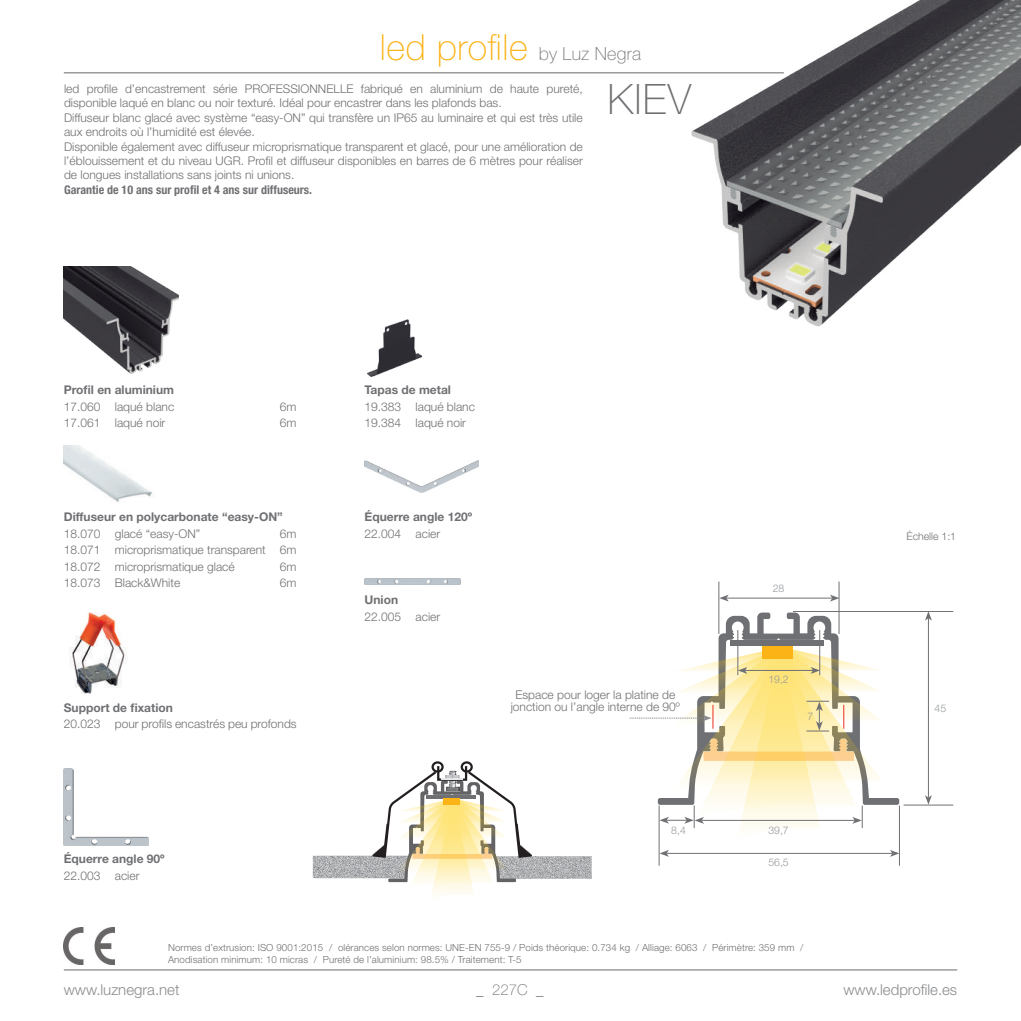
<style>
.page{position:relative;width:1021px;height:1021px;background:#fff}
.page>*{position:absolute;margin:0;border:0;box-sizing:border-box;transform-origin:0 0}
.t1{font:100 42px "Helvetica Neue LT Std";color:#6f7073}
.t2{font:100 36px "Helvetica Neue LT Std";letter-spacing:.015em;color:#fbb316}
.t3{font:300 15px "Helvetica Neue LT Std";color:#8a8c8f}
.t4{font:100 15px "Helvetica Neue LT Std";color:#6f7073}
.t5{font:300 15px "Helvetica Neue LT Std";color:#6f7073}
.t6{font:300 12px/14.4px "Helvetica Neue LT Std";color:#6f7073}
.t7{font:700 12px "Helvetica Neue LT Std";color:#6f7073}
.t8{font:700 condensed 12px "Helvetica Neue LT Std";color:#6f7073}
.t9{font:300 10.5px "Helvetica Neue LT Std";color:#989a9d}
.t10{font:300 10.5px "Helvetica Neue LT Std";color:#6f7073}
.t11{font:300 9.75px/11.7px "Helvetica Neue LT Std";letter-spacing:.01em;color:#6f7073}
.s1{font-size:18px;color:#6f7073}
</style>
<div class="page">
<hr style="left:64px;top:969px;width:893px;height:1px;background:#6f7073">
<img style="left:64px;top:927px;width:51px;height:37px">
<img style="left:64px;top:267px;width:115px;height:107px">
<img style="left:367px;top:319px;width:54px;height:57px">
<img style="left:64px;top:446px;width:89px;height:56px">
<img style="left:691px;top:0;width:329px;height:327px">
<hr style="left:64px;top:72px;width:719px;height:1px;background:#6f7073">
<img style="left:69px;top:612px;width:58px;height:82px">
<img style="left:364px;top:461px;width:114px;height:31px">
<img style="left:364px;top:578px;width:96px;height:7px">
<img style="left:64px;top:768px;width:85px;height:77px">
<svg style="left:718px;top:612px;width:181px;height:192px"></svg>
<div style="left:730px;top:640px;width:93px;height:6px;background:#6f7073"></div>
<hr style="left:793px;top:611px;width:160px;height:1px;background:#6f7073">
<hr style="left:928px;top:618px;width:1px;height:179px;background:#6f7073">
<svg style="left:925px;top:612px;width:6px;height:8px"></svg>
<svg style="left:925px;top:795px;width:6px;height:9px"></svg>
<hr style="left:726px;top:597px;width:106px;height:1px;background:#6f7073">
<svg style="left:830px;top:594px;width:8px;height:7px"></svg>
<svg style="left:719px;top:594px;width:9px;height:7px"></svg>
<hr style="left:666px;top:853px;width:226px;height:1px;background:#6f7073">
<svg style="left:890px;top:850px;width:9px;height:6px"></svg>
<svg style="left:659px;top:849px;width:10px;height:7px"></svg>
<hr style="left:903px;top:804px;width:50px;height:1px;background:#6f7073">
<hr style="left:718px;top:581px;width:1px;height:53px;background:#6f7073">
<hr style="left:737px;top:630px;width:1px;height:45px;background:#6f7073">
<hr style="left:658px;top:805px;width:1px;height:60px;background:#6f7073">
<hr style="left:899px;top:805px;width:1px;height:60px;background:#6f7073">
<hr style="left:819px;top:630px;width:1px;height:45px;background:#6f7073">
<hr style="left:838px;top:581px;width:1px;height:53px;background:#6f7073">
<svg style="left:629px;top:646px;width:253px;height:194px"></svg>
<img style="left:313px;top:855px;width:59px;height:23px">
<img style="left:532px;top:856px;width:59px;height:22px">
<svg style="left:372px;top:761px;width:160px;height:133px"></svg>
<h2 class="t2" style="left:380px;top:27px;width:262px">led profile <span class="s1">by Luz Negra</span></h2>
<p class="t6" style="left:64px;top:81px;width:520px">led profile d’encastrement série PROFESSIONNELLE fabriqué en aluminium de haute pureté, disponible laqué en blanc ou noir texturé. Idéal pour encastrer dans les plafonds bas.<br>Diffuseur blanc glacé avec système “easy-ON” qui transfère un IP65 au luminaire et qui est très utile aux endroits où l’humidité est élevée.<br>Disponible également avec diffuseur microprismatique transparent et glacé, pour une amélioration de l’éblouissement et du niveau UGR. Profil et diffuseur disponibles en barres de 6 mètres pour réaliser de longues installations sans joints ni unions.</p>
<p class="t8" style="left:64px;top:182px;width:249px">Garantie de 10 ans sur profil et 4 ans sur diffuseurs.</p>
<h1 class="t1" style="left:607px;top:75px;width:85px">KIEV</h1>
<p class="t7" style="left:64px;top:382px;width:112px">Profil en aluminium</p>
<p class="t6" style="left:64px;top:399px;width:112px">17.060 laqué blanc</p>
<p class="t6" style="left:280px;top:399px;width:18px">6m</p>
<p class="t6" style="left:64px;top:415px;width:103px">17.061 laqué noir</p>
<p class="t6" style="left:280px;top:415px;width:18px">6m</p>
<p class="t7" style="left:64px;top:509px;width:220px">Diffuseur en polycarbonate “easy-ON”</p>
<p class="t6" style="left:64px;top:526px;width:138px">18.070 glacé “easy-ON”</p>
<p class="t6" style="left:64px;top:525px;width:234px;line-height:16.5px;text-align:justify;text-indent:216px">6m 18.071 microprismatique transparent 6m 18.072 microprismatique glacé</p>
<p class="t6" style="left:280px;top:559px;width:18px">6m</p>
<p class="t6" style="left:64px;top:575px;width:118px">18.073 Black&amp;White</p>
<p class="t6" style="left:280px;top:575px;width:18px">6m</p>
<p class="t7" style="left:64px;top:700px;width:111px">Support de fixation</p>
<p class="t6" style="left:64px;top:716px;width:234px">20.023 pour profils encastrés peu profonds</p>
<p class="t7" style="left:64px;top:851px;width:102px">Équerre angle 90º</p>
<p class="t6" style="left:64px;top:867px;width:77px">22.003 acier</p>
<p class="t7" style="left:364px;top:382px;width:88px">Tapas de metal</p>
<p class="t6" style="left:364px;top:398px;width:112px;line-height:16.5px">19.383 laqué blanc<br>19.384 laqué noir</p>
<p class="t7" style="left:364px;top:509px;width:109px">Équerre angle 120º</p>
<p class="t6" style="left:364px;top:526px;width:77px">22.004 acier</p>
<p class="t7" style="left:364px;top:592px;width:35px">Union</p>
<p class="t6" style="left:364px;top:609px;width:77px">22.005 acier</p>
<p class="t6" style="left:510px;top:689px;width:171px;line-height:12px;text-align:center">Espace pour loger la platine de jonction ou l’angle interne de 90º</p>
<p class="t9" style="left:772px;top:582px;width:13px">28</p>
<p class="t9" style="left:768px;top:672px;width:22px">19,2</p>
<p class="t9" style="left:807px;top:710px;width:7px">7</p>
<p class="t9" style="left:671px;top:823px;width:16px">8,4</p>
<p class="t9" style="left:768px;top:823px;width:22px">39,7</p>
<p class="t9" style="left:768px;top:855px;width:22px">56,5</p>
<p class="t11" style="left:168px;top:941px;width:637px">Normes d’extrusion: ISO 9001:2015 / olérances selon normes: UNE-EN 755-9 / Poids théorique: 0.734 kg / Alliage: 6063 / Périmètre: 359 mm /<br>Anodisation minimum: 10 micras / Pureté de l’aluminium: 98.5% / Traitement: T-5</p>
<p class="t10" style="left:906px;top:530px;width:51px">Échelle 1:1</p>
<p class="t9" style="left:934px;top:701px;width:13px">45</p>
<p class="t3" style="left:64px;top:980px;width:117px">www.luznegra.net</p>
<p class="t5" style="left:490px;top:980px;width:42px">_ 4 _</p>
<p class="t3" style="left:843px;top:980px;width:115px">www.ledprofile.es</p>
<p class="t4" style="left:476px;top:981px;width:69px">_ 227C _</p>
</div>
